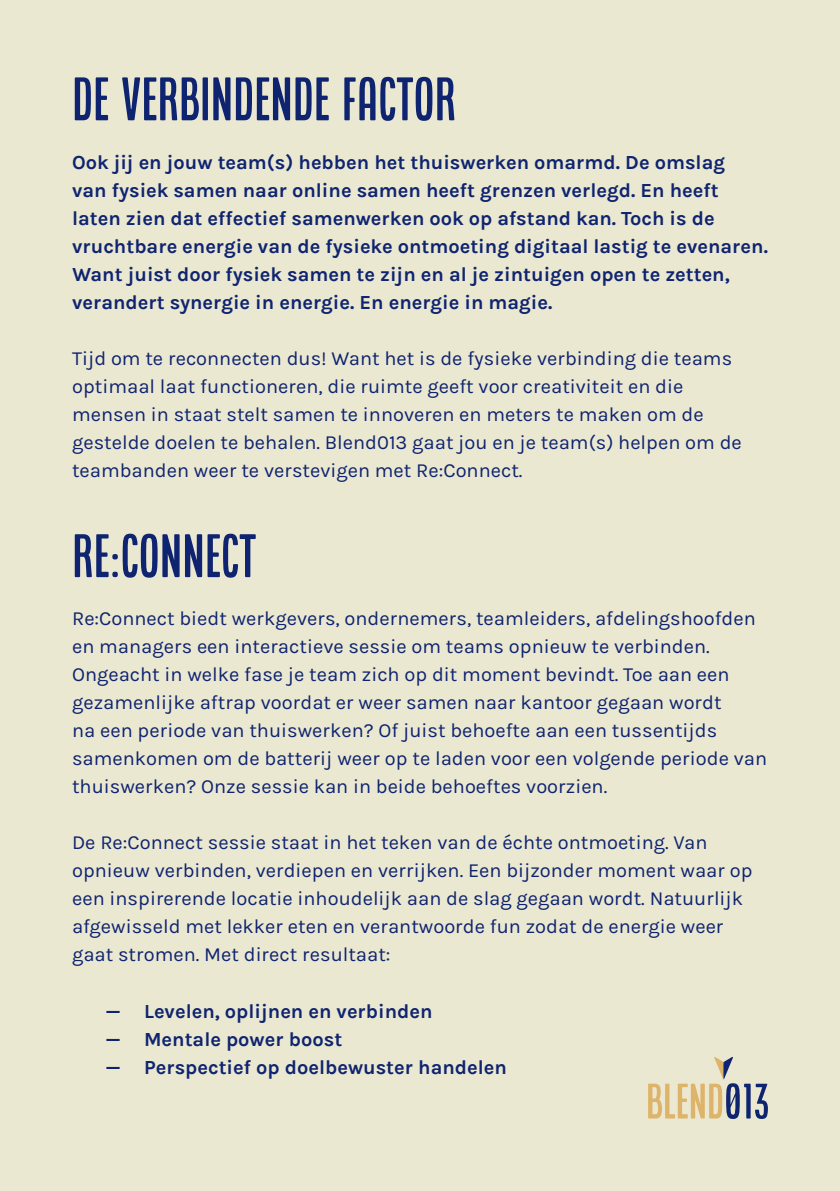
<style>
.page{position:relative;width:840px;height:1191px;background:#fff}
.page>*{position:absolute;margin:0;border:0;box-sizing:border-box;transform-origin:0 0}
.t1{font:53.6px "Airwaves Rounded";color:#0f2470}
.t2{font:20px/28px "Karla";color:#0f2470}
.t3{font:700 20px/28px "Karla";color:#0f2470}
</style>
<div class="page">
<div style="left:0;top:0;width:839px;height:1191px;background:#ebe8d1"></div>
<svg style="left:648px;top:1056px;width:119px;height:63px"></svg>
<p class="t1" style="left:72px;top:68px;width:385px">DE VERBINDENDE FACTOR</p>
<p class="t3" style="left:72px;top:148px;width:697px">Ook jij en jouw team(s) hebben het thuiswerken omarmd. De omslag<br>van fysiek samen naar online samen heeft grenzen verlegd. En heeft laten zien dat effectief samenwerken ook op afstand kan. Toch is de vruchtbare energie van de fysieke ontmoeting digitaal lastig te evenaren.<br>Want juist door fysiek samen te zijn en al je zintuigen open te zetten, verandert synergie in energie. En energie in magie.</p>
<p class="t2" style="left:72px;top:344px;width:671px">Tijd om te reconnecten dus! Want het is de fysieke verbinding die teams optimaal laat functioneren, die ruimte geeft voor creativiteit en die mensen in staat stelt samen te innoveren en meters te maken om de gestelde doelen te behalen. Blend013 gaat jou en je team(s) helpen om de teambanden weer te verstevigen met Re:Connect.</p>
<p class="t1" style="left:72px;top:525px;width:186px">RE:CONNECT</p>
<p class="t2" style="left:72px;top:605px;width:696px">Re:Connect biedt werkgevers, ondernemers, teamleiders, afdelingshoofden en managers een interactieve sessie om teams opnieuw te verbinden.<br>Ongeacht in welke fase je team zich op dit moment bevindt. Toe aan een gezamenlijke aftrap voordat er weer samen naar kantoor gegaan wordt<br>na een periode van thuiswerken? Of juist behoefte aan een tussentijds samenkomen om de batterij weer op te laden voor een volgende periode van thuiswerken? Onze sessie kan in beide behoeftes voorzien.</p>
<p class="t2" style="left:72px;top:829px;width:681px">De Re:Connect sessie staat in het teken van de échte ontmoeting. Van opnieuw verbinden, verdiepen en verrijken. Een bijzonder moment waar op een inspirerende locatie inhoudelijk aan de slag gegaan wordt. Natuurlijk afgewisseld met lekker eten en verantwoorde fun zodat de energie weer gaat stromen. Met direct resultaat:</p>
<p class="t3" style="left:105px;top:996px;width:328px">— Levelen, oplijnen en verbinden</p>
<p class="t3" style="left:105px;top:1024px;width:238px">— Mentale power boost</p>
<p class="t3" style="left:105px;top:1052px;width:403px">— Perspectief op doelbewuster handelen</p>
</div>
